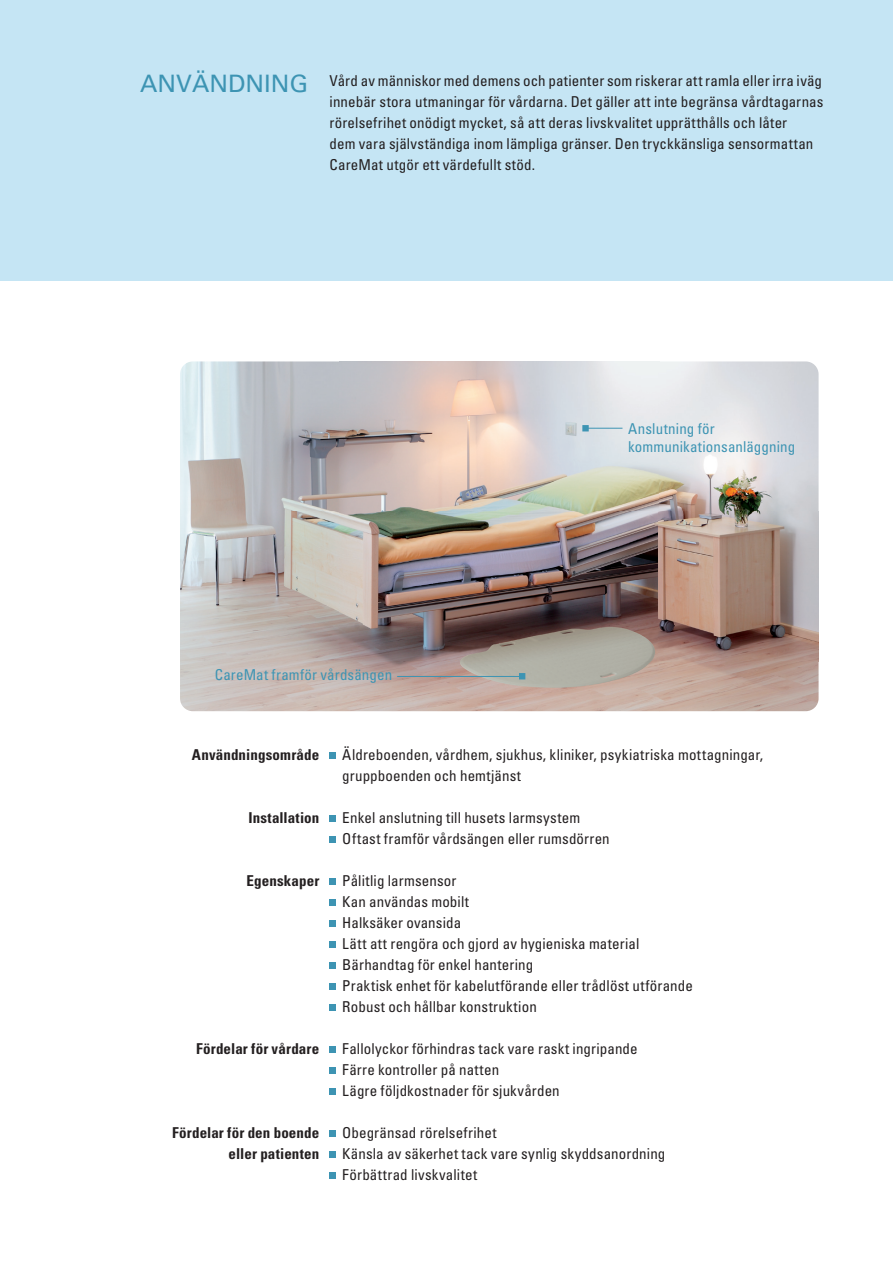
<style>
.page{position:relative;width:893px;height:1263px;background:#fff}
.page>*{position:absolute;margin:0;border:0;box-sizing:border-box;transform-origin:0 0}
.t1{font:condensed 15px/21px "Univers";letter-spacing:.01em;color:#231f20}
.t2{font:700 condensed 15px/21px "Univers";letter-spacing:.01em;color:#231f20;text-align:right}
.t3{font:condensed 15px/18px "Univers";letter-spacing:.01em;color:#3d94b3}
.s1{font-stretch:normal;font-size:24px;color:#3d94b3}
</style>
<div class="page">
<img style="left:180px;top:361px;width:639px;height:350px">
<div style="left:0;top:0;width:893px;height:281px;background:#c5e5f4"></div>
<svg style="left:330px;top:752px;width:6px;height:6px"></svg>
<svg style="left:330px;top:815px;width:6px;height:6px"></svg>
<svg style="left:330px;top:836px;width:6px;height:6px"></svg>
<svg style="left:330px;top:878px;width:6px;height:6px"></svg>
<svg style="left:330px;top:899px;width:6px;height:6px"></svg>
<svg style="left:330px;top:920px;width:6px;height:6px"></svg>
<svg style="left:330px;top:941px;width:6px;height:6px"></svg>
<svg style="left:330px;top:962px;width:6px;height:6px"></svg>
<svg style="left:330px;top:983px;width:6px;height:6px"></svg>
<svg style="left:330px;top:1004px;width:6px;height:6px"></svg>
<svg style="left:330px;top:1046px;width:6px;height:6px"></svg>
<svg style="left:330px;top:1067px;width:6px;height:6px"></svg>
<svg style="left:330px;top:1088px;width:6px;height:6px"></svg>
<svg style="left:330px;top:1130px;width:6px;height:6px"></svg>
<svg style="left:330px;top:1151px;width:6px;height:6px"></svg>
<svg style="left:330px;top:1172px;width:6px;height:6px"></svg>
<hr style="left:397px;top:676px;width:124px;height:1px;background:#3d94b3">
<svg style="left:519px;top:673px;width:6px;height:6px"></svg>
<hr style="left:583px;top:428px;width:39px;height:1px;background:#3d94b3">
<svg style="left:582px;top:425px;width:7px;height:6px"></svg>
<p class="t1" style="left:330px;top:70px;width:495px;text-indent:-189px"><span class="s1">ANVÄNDNING</span> Vård av människor med demens och patienter som riskerar att ramla eller irra iväg innebär stora utmaningar för vårdarna. Det gäller att inte begränsa vårdtagarnas rörelsefrihet onödigt mycket, så att deras livskvalitet upprätthålls och låter<br>dem vara självständiga inom lämpliga gränser. Den tryckkänsliga sensormattan CareMat utgör ett värdefullt stöd.</p>
<p class="t3" style="left:215px;top:665px;width:179px">CareMat framför vårdsängen</p>
<p class="t3" style="left:628px;top:420px;width:169px">Anslutning för kommunikationsanläggning</p>
<p class="t2" style="left:192px;top:744px;width:129px">Användningsområde</p>
<p class="t2" style="left:248px;top:807px;width:72px">Installation</p>
<p class="t2" style="left:246px;top:870px;width:74px">Egenskaper</p>
<p class="t2" style="left:196px;top:1038px;width:125px">Fördelar för vårdare</p>
<p class="t2" style="left:172px;top:1122px;width:149px">Fördelar för den boende eller patienten</p>
<p class="t1" style="left:342px;top:744px;width:422px">Äldreboenden, vårdhem, sjukhus, kliniker, psykiatriska mottagningar, gruppboenden och hemtjänst</p>
<p class="t1" style="left:342px;top:807px;width:269px">Enkel anslutning till husets larmsystem<br>Oftast framför vårdsängen eller rumsdörren</p>
<p class="t1" style="left:342px;top:870px;width:352px">Pålitlig larmsensor<br>Kan användas mobilt<br>Halksäker ovansida<br>Lätt att rengöra och gjord av hygieniska material Bärhandtag för enkel hantering<br>Praktisk enhet för kabelutförande eller trådlöst utförande Robust och hållbar konstruktion</p>
<p class="t1" style="left:342px;top:1038px;width:297px">Fallolyckor förhindras tack vare raskt ingripande<br>Färre kontroller på natten<br>Lägre följdkostnader för sjukvården</p>
<p class="t1" style="left:342px;top:1122px;width:325px">Obegränsad rörelsefrihet<br>Känsla av säkerhet tack vare synlig skyddsanordning<br>Förbättrad livskvalitet</p>
</div>
